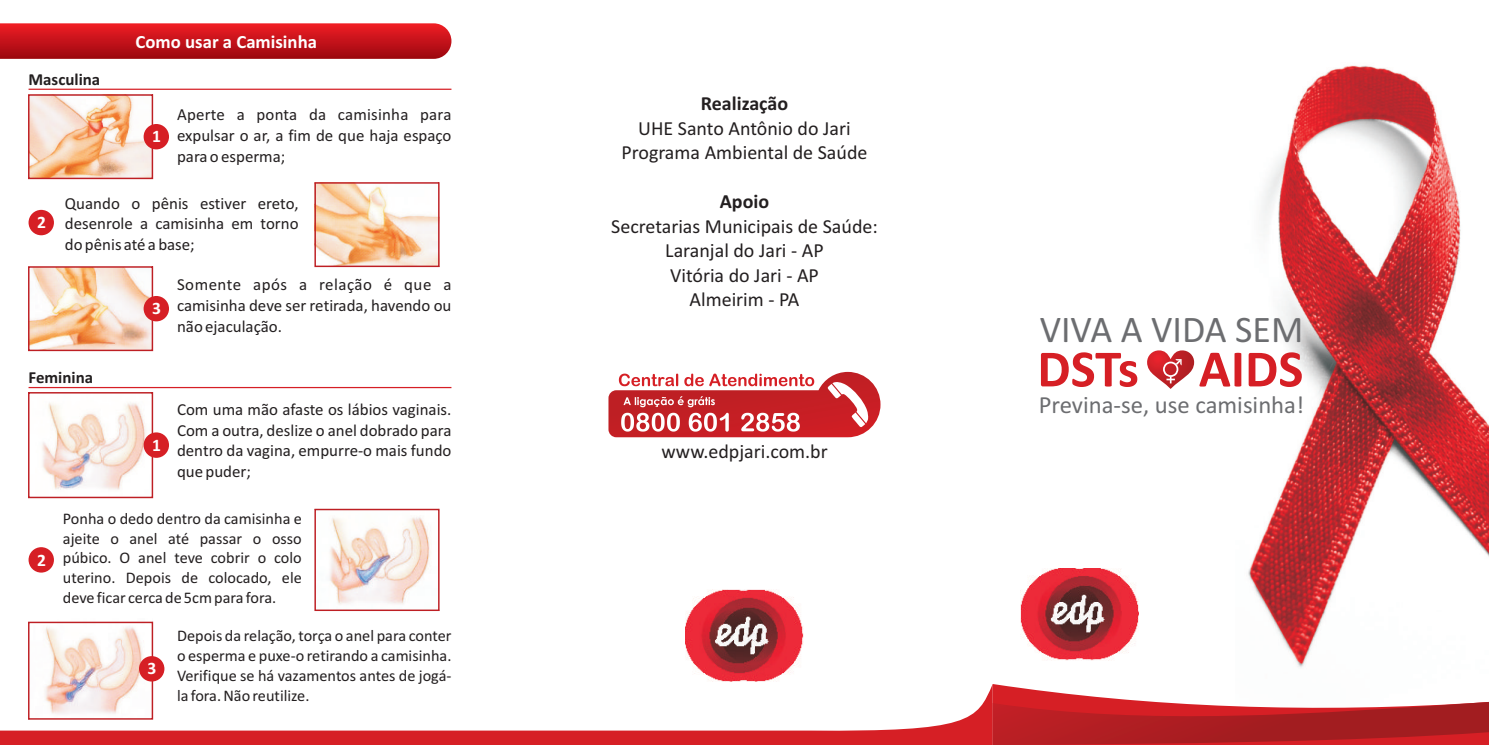
<style>
.page{position:relative;width:1489px;height:745px;background:#fff}
.page>*{position:absolute;margin:0;border:0;box-sizing:border-box;transform-origin:0 0}
.t1{font:700 52.88px "Calibri";color:#d61f25}
.t2{font:37.75px "Calibri";color:#6c6d70}
.t3{font:24.75px "Calibri";color:#6c6d70}
.t4{font:20px/24.4px "Calibri";color:#231f20;text-align:center}
.t5{font:700 20px "Calibri";color:#231f20}
.t6{font:700 18.75px "Calibri";color:#fff}
.t7{font:700 17.5px "Calibri";color:#fff}
.t8{font:16.88px/20.6px "Calibri";color:#231f20;text-align:justify}
.t9{font:700 16.88px "Calibri";color:#231f20}
.t10{font:16.25px/19.9px "Calibri";color:#231f20;text-align:justify}
</style>
<div class="page">
<svg style="left:0;top:23px;width:451px;height:36px;background:#c6171e"></svg>
<img style="left:1248px;top:65px;width:240px;height:603px">
<svg style="left:0;top:683px;width:992px;height:61px"></svg>
<svg style="left:1147px;top:350px;width:46px;height:38px"></svg>
<svg style="left:992px;top:684px;width:496px;height:60px"></svg>
<img style="left:1020px;top:568px;width:117px;height:92px">
<svg style="left:608px;top:371px;width:272px;height:66px"></svg>
<img style="left:685px;top:589px;width:118px;height:92px">
<svg style="left:314px;top:182px;width:125px;height:85px"></svg>
<svg style="left:28px;top:266px;width:125px;height:85px"></svg>
<svg style="left:28px;top:392px;width:125px;height:106px"></svg>
<svg style="left:314px;top:508px;width:125px;height:102px"></svg>
<svg style="left:28px;top:621px;width:125px;height:98px"></svg>
<svg style="left:28px;top:94px;width:125px;height:85px"></svg>
<div style="left:144px;top:124px;width:25px;height:25px;background:#d61f25;border-radius:50%"></div>
<div style="left:29px;top:210px;width:25px;height:25px;background:#d61f25;border-radius:50%"></div>
<div style="left:144px;top:296px;width:25px;height:25px;background:#d61f25;border-radius:50%"></div>
<div style="left:144px;top:432px;width:25px;height:25px;background:#d61f25;border-radius:50%"></div>
<div style="left:29px;top:547px;width:25px;height:25px;background:#d61f25;border-radius:50%"></div>
<div style="left:139px;top:655px;width:25px;height:26px;background:#d61f25;border-radius:50%"></div>
<hr style="left:29px;top:89px;width:422px;height:1px;background:#d61f25">
<hr style="left:29px;top:386px;width:422px;height:2px;background:#d61f25">
<p class="t9" style="left:29px;top:72px;width:73px">Masculina</p>
<p class="t6" style="left:135px;top:34px;width:183px">Como usar a Camisinha</p>
<p class="t7" style="left:152px;top:129px;width:10px">1</p>
<p class="t8" style="left:177px;top:106px;width:276px">Aperte a ponta da camisinha para expulsar o ar, a fim de que haja espaço para o esperma;</p>
<p class="t7" style="left:37px;top:215px;width:10px">2</p>
<p class="t8" style="left:65px;top:194px;width:235px">Quando o pênis estiver ereto, desenrole a camisinha em torno do pênis até a base;</p>
<p class="t7" style="left:152px;top:301px;width:10px">3</p>
<p class="t8" style="left:177px;top:275px;width:276px">Somente após a relação é que a camisinha deve ser retirada, havendo ou não ejaculação.</p>
<p class="t9" style="left:29px;top:370px;width:66px">Feminina</p>
<p class="t7" style="left:152px;top:437px;width:10px">1</p>
<p class="t8" style="left:177px;top:400px;width:276px">Com uma mão afaste os lábios vaginais.<br>Com a outra, deslize o anel dobrado para dentro da vagina, empurre-o mais fundo que puder;</p>
<p class="t7" style="left:37px;top:552px;width:10px">2</p>
<p class="t10" style="left:63px;top:509px;width:240px">Ponha o dedo dentro da camisinha e ajeite o anel até passar o osso púbico. O anel teve cobrir o colo uterino. Depois de colocado, ele deve ficar cerca de 5cm para fora.</p>
<p class="t7" style="left:148px;top:660px;width:10px">3</p>
<p class="t10" style="left:177px;top:626px;width:276px">Depois da relação, torça o anel para conter o esperma e puxe-o retirando a camisinha.<br>Verifique se há vazamentos antes de jogá&shy;la fora. Não reutilize.</p>
<p class="t5" style="left:701px;top:95px;width:89px">Realização</p>
<p class="t4" style="left:621px;top:118px;width:247px">UHE Santo Antônio do Jari<br>Programa Ambiental de Saúde</p>
<p class="t5" style="left:719px;top:193px;width:51px">Apoio</p>
<p class="t4" style="left:611px;top:215px;width:268px">Secretarias Municipais de Saúde:<br>Laranjal do Jari - AP<br>Vitória do Jari - AP<br>Almeirim - PA</p>
<p class="t4" style="left:661px;top:441px;width:168px">www.edpjari.com.br</p>
<h2 class="t2" style="left:1039px;top:314px;width:265px">VIVA A VIDA SEM</h2>
<h1 class="t1" style="left:1037px;top:346px;width:267px">DSTs AIDS</h1>
<h3 class="t3" style="left:1038px;top:394px;width:267px">Previna-se, use camisinha!</h3>
</div>
